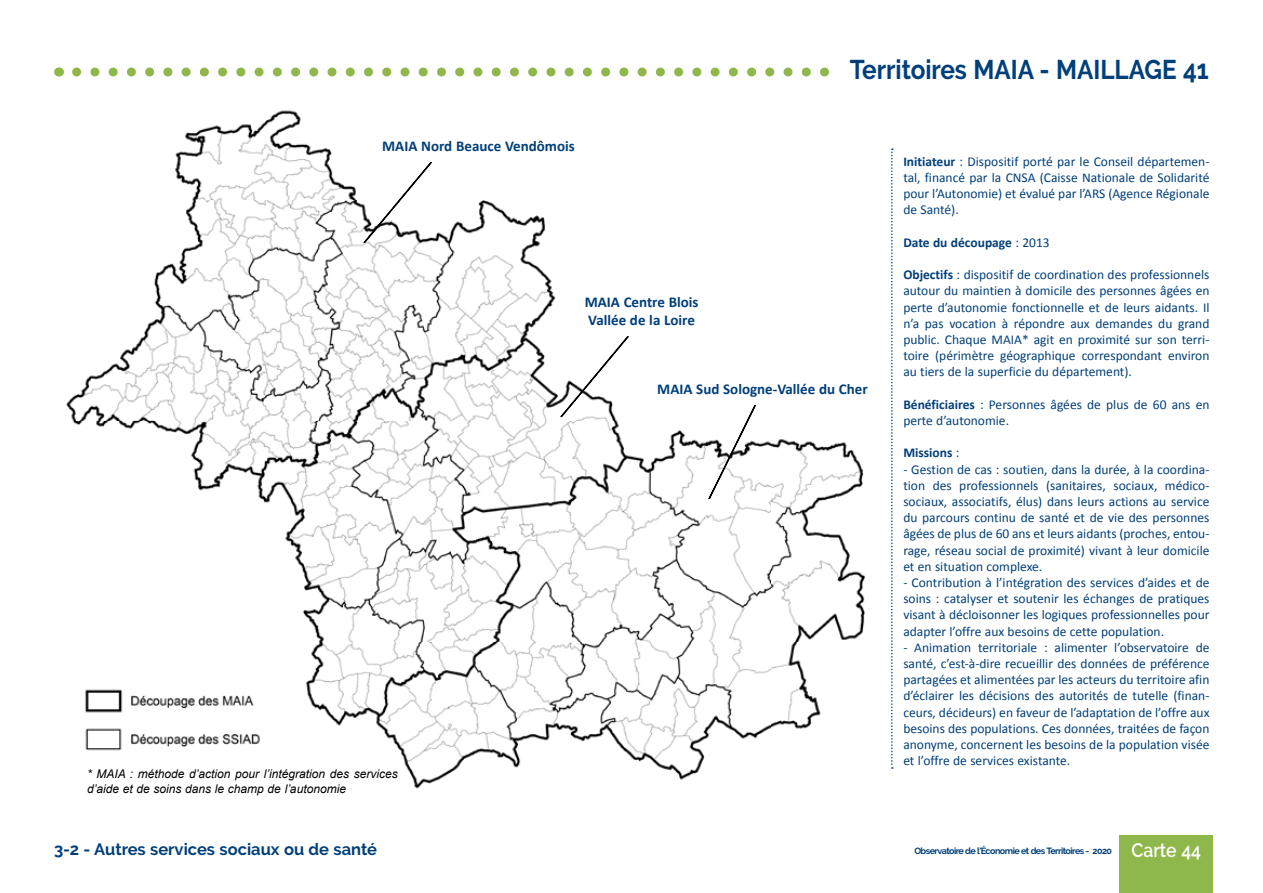
<style>
.page{position:relative;width:1263px;height:893px;background:#fff}
.page>*{position:absolute;margin:0;border:0;box-sizing:border-box;transform-origin:0 0}
.t1{font:700 27px "Raleway";color:#003f7a;scale:.9 1}
.t2{font:600 19.5px "Raleway";color:#fff;scale:.9 1}
.t3{font:700 16.5px "Raleway";color:#003f7a}
.t4{font:700 15px/18px "Calibri";color:#003f7a}
.t5{font:13.5px/16.2px "Calibri";color:#003f7a;text-align:justify}
.t6{font:700 13.5px "Calibri";color:#003f7a}
.t7{font:italic 12px/14.4px "Arial";color:#000}
.t8{font:700 9px "Raleway";letter-spacing:-.06em;color:#003f7a}
.s1{font-weight:700}
.s2{font-weight:400}
</style>
<div class="page">
<div style="left:1119px;top:835px;width:93px;height:58px;background:#8fb84c"></div>
<img style="left:66px;top:110px;width:798px;height:679px">
<svg style="left:77px;top:68px;width:752px;height:9px"></svg>
<div style="left:837px;top:54px;width:372px;height:68px;background:#fff"></div>
<svg style="left:891px;top:149px;width:2px;height:620px"></svg>
<svg style="left:560px;top:336px;width:69px;height:81px"></svg>
<svg style="left:363px;top:162px;width:69px;height:81px"></svg>
<svg style="left:708px;top:405px;width:48px;height:94px"></svg>
<h1 class="t1" style="left:850px;top:54px;width:400px">Territoires MAIA - MAILLAGE 41</h1>
<p class="t4" style="left:382px;top:137px;width:194px">MAIA Nord Beauce Vendômois</p>
<p class="t4" style="left:585px;top:293px;width:115px">MAIA Centre Blois<br>Vallée de la Loire</p>
<p class="t4" style="left:657px;top:380px;width:212px">MAIA Sud Sologne-Vallée du Cher</p>
<p class="t7" style="left:87px;top:767px;width:312px">* MAIA : méthode d’action pour l’intégration des services d’aide et de soins dans le champ de l’autonomie</p>
<p class="t5" style="left:903px;top:153px;width:308px"><span class="s1">Initiateur</span> : Dispositif porté par le Conseil départemen&shy;tal, financé par la CNSA (Caisse Nationale de Solidarité pour l’Autonomie) et évalué par l’ARS (Agence Régionale de Santé).</p>
<p class="t6" style="left:903px;top:234px;width:148px">Date du découpage <span class="s2">: 2013</span></p>
<p class="t5" style="left:903px;top:267px;width:308px"><span class="s1">Objectifs</span> : dispositif de coordination des professionnels autour du maintien à domicile des personnes âgées en perte d’autonomie fonctionnelle et de leurs aidants. Il n’a pas vocation à répondre aux demandes du grand public. Chaque MAIA* agit en proximité sur son terri&shy;toire (périmètre géographique correspondant environ au tiers de la superficie du département).</p>
<p class="t5" style="left:903px;top:396px;width:308px"><span class="s1">Bénéficiaires</span> : Personnes âgées de plus de 60 ans en perte d’autonomie.</p>
<p class="t6" style="left:903px;top:444px;width:58px">Missions <span class="s2">:</span></p>
<p class="t5" style="left:903px;top:461px;width:308px">- Gestion de cas : soutien, dans la durée, à la coordina&shy;tion des professionnels (sanitaires, sociaux, médico&shy;sociaux, associatifs, élus) dans leurs actions au service du parcours continu de santé et de vie des personnes âgées de plus de 60 ans et leurs aidants (proches, entou&shy;rage, réseau social de proximité) vivant à leur domicile et en situation complexe.</p>
<p class="t5" style="left:903px;top:574px;width:308px">- Contribution à l’intégration des services d’aides et de soins : catalyser et soutenir les échanges de pratiques visant à décloisonner les logiques professionnelles pour adapter l’offre aux besoins de cette population.</p>
<p class="t5" style="left:903px;top:639px;width:308px">- Animation territoriale : alimenter l’observatoire de santé, c’est-à-dire recueillir des données de préférence partagées et alimentées par les acteurs du territoire afin d’éclairer les décisions des autorités de tutelle (finan&shy;ceurs, décideurs) en faveur de l’adaptation de l’offre aux besoins des populations. Ces données, traitées de façon anonyme, concernent les besoins de la population visée et l’offre de services existante.</p>
<p class="t3" style="left:54px;top:839px;width:325px">3-2 - Autres services sociaux ou de santé</p>
<h2 class="t2" style="left:1131px;top:839px;width:79px">Carte 44</h2>
<p class="t8" style="left:914px;top:846px;width:199px">Observatoire de l'Économie et des Territoires - 2020</p>
</div>
